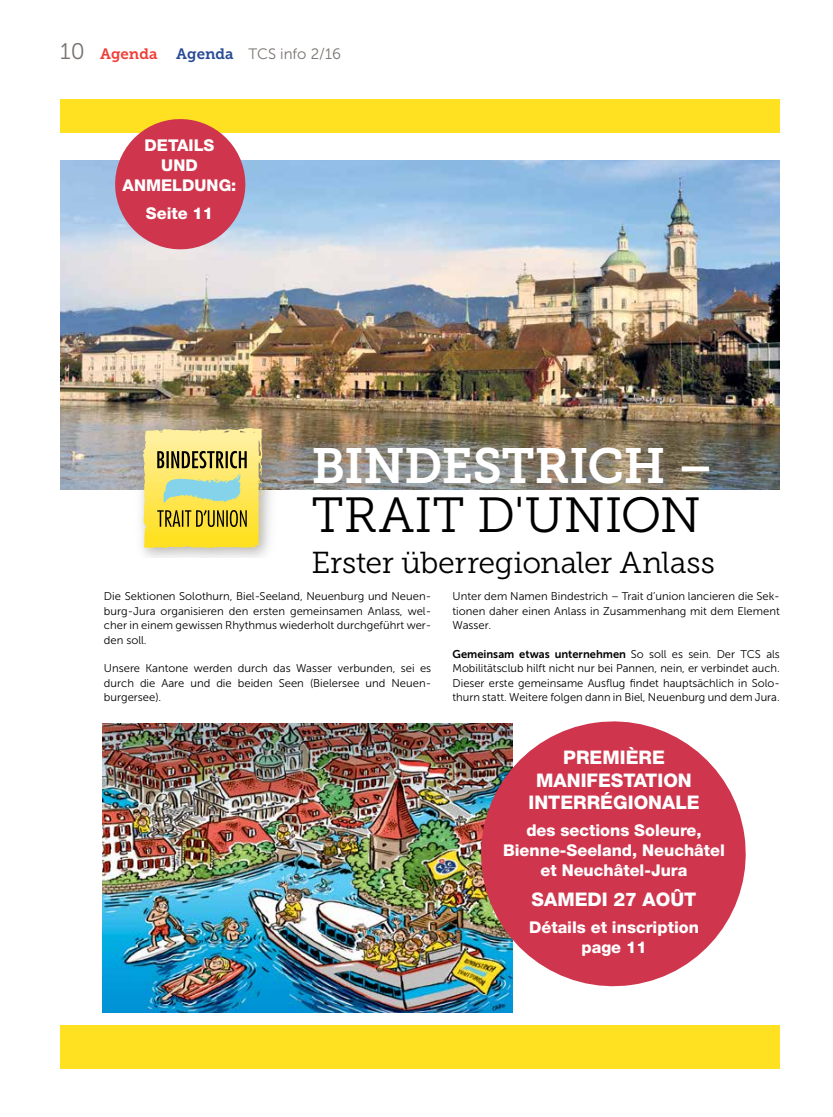
<style>
.page{position:relative;width:833px;height:1117px;background:#fff}
.page>*{position:absolute;margin:0;border:0;box-sizing:border-box;transform-origin:0 0}
.t1{font:49.25px "Museo Slab 700";letter-spacing:-.015em;color:#fff}
.t2{font:49.25px "Museo Slab 300";color:#000}
.t3{font:30.25px "Museo Slab 300";letter-spacing:-.01em;color:#000}
.t4{font:800 18.75px/22.5px "Helvetica Neue";color:#fff;text-align:center}
.t5{font:800 16.25px/20px "Helvetica Neue";color:#fff;text-align:center}
.t6{font:15px "Museo Sans 300";color:#787370}
.t7{font:15px "Museo Slab 700";color:#f13d37}
.t8{font:11.25px/14.4px "Museo Sans 300";color:#000;text-align:justify}
.t9{font:11.25px "Museo Sans 700";color:#000}
.s1{font-family:"Museo Sans 300";font-size:22.5px;color:#787370}
.s2{font-family:"Museo Slab 700";color:#284a95}
.s3{font-family:"Museo Sans 300"}
</style>
<div class="page">
<div style="left:60px;top:99px;width:720px;height:34px;background:#ffe122"></div>
<img style="left:60px;top:160px;width:720px;height:329px">
<img style="left:133px;top:489px;width:144px;height:68px">
<img style="left:130px;top:420px;width:147px;height:69px">
<svg style="left:142px;top:428px;width:122px;height:121px;background:#d8ce6a"></svg>
<img style="left:103px;top:723px;width:410px;height:289px">
<svg style="left:472px;top:721px;width:274px;height:273px;fill:#cf364d"></svg>
<svg style="left:111px;top:119px;width:139px;height:135px;background:#d3676e"></svg>
<div style="left:60px;top:1025px;width:720px;height:43px;background:#ffe122"></div>
<h3 class="t7" style="left:60px;top:46px;width:99px"><span class="s1">10</span> Agenda</h3>
<h3 class="t6" style="left:176px;top:46px;width:166px"><span class="s2">Agenda</span> TCS info 2/16</h3>
<h3 class="t5" style="left:123px;top:136px;width:115px">DETAILS<br>UND<br>ANMELDUNG:</h3>
<h3 class="t5" style="left:146px;top:203px;width:69px">Seite 11</h3>
<h1 class="t1" style="left:311px;top:438px;width:403px">BINDESTRICH –</h1>
<h1 class="t2" style="left:311px;top:488px;width:391px">TRAIT D'UNION</h1>
<h2 class="t3" style="left:311px;top:546px;width:405px">Erster überregionaler Anlass</h2>
<p class="t8" style="left:104px;top:589px;width:329px">Die Sektionen Solothurn, Biel-Seeland, Neuenburg und Neuen&shy;burg-Jura organisieren den ersten gemeinsamen Anlass, wel&shy;cher in einem gewissen Rhythmus wiederholt durchgeführt wer&shy;den soll.</p>
<p class="t8" style="left:104px;top:661px;width:329px">Unsere Kantone werden durch das Wasser verbunden, sei es durch die Aare und die beiden Seen (Bielersee und Neuen&shy;burgersee).</p>
<p class="t8" style="left:452px;top:589px;width:329px">Unter dem Namen Bindestrich – Trait d’union lancieren die Sek&shy;tionen daher einen Anlass in Zusammenhang mit dem Element Wasser.</p>
<p class="t9" style="left:452px;top:647px;width:329px">Gemeinsam etwas unternehmen <span class="s3">So soll es sein. Der TCS als</span></p>
<p class="t8" style="left:452px;top:661px;width:329px">Mobilitätsclub hilft nicht nur bei Pannen, nein, er verbindet auch.<br>Dieser erste gemeinsame Ausflug findet hauptsächlich in Solo&shy;thurn statt. Weitere folgen dann in Biel, Neuenburg und dem Jura.</p>
<h3 class="t4" style="left:528px;top:746px;width:173px">PREMIÈRE<br>MANIFESTATION<br>INTERRÉGIONALE</h3>
<h3 class="t5" style="left:503px;top:820px;width:223px">des sections Soleure,<br>Bienne-Seeland, Neuchâtel et Neuchâtel-Jura</h3>
<h3 class="t4" style="left:531px;top:887px;width:166px">SAMEDI 27 AOÛT</h3>
<h3 class="t5" style="left:529px;top:916px;width:171px">Détails et inscription page 11</h3>
</div>
